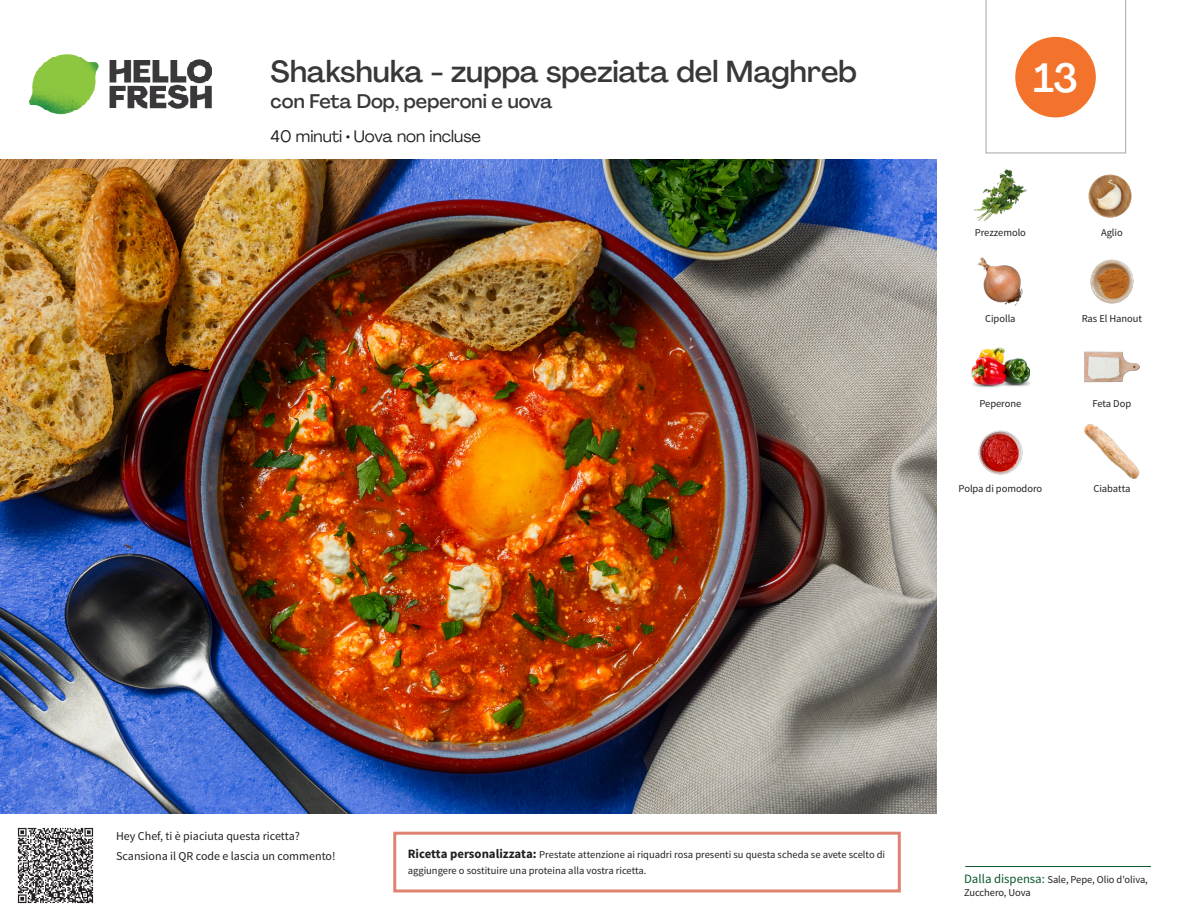
<style>
.page{position:relative;width:1188px;height:918px;background:#fff}
.page>*{position:absolute;margin:0;border:0;box-sizing:border-box;transform-origin:0 0}
._24_Recipe_Nr_Bag{font:500 40.5px "Agrandir";color:#fff}
._15_Titel_UK{font:500 30px "Agrandir";color:#383839}
._15_Titel_UK-2{font:500 19.5px "Agrandir";color:#383839}
._02_Box_Type{font:16.5px "Agrandir";color:#231f20}
._06_Before_Start{font:12px "Source Sans Pro";color:#231f20}
.STEP_Text_IT{font:10.5px/16.5px "Source Sans Pro";color:#231f20}
._18_FRONT_ingredients_UK{font:10.5px "Source Sans Pro";letter-spacing:-.005em;color:#231f20}
.t1{font:10.5px/13.5px "Source Sans Variable";letter-spacing:-.005em;color:#231f20}
.s1{font-weight:700;font-size:12.75px}
.s2{font-family:"Source Sans Pro";font-size:12.75px;color:#0e572c}
</style>
<div class="page">
<img style="left:30px;top:54px;width:181px;height:61px">
<hr style="left:965px;top:866px;width:186px;height:1px;background:#0e572c">
<img style="left:0;top:159px;width:936px;height:655px">
<img style="left:974px;top:169px;width:54px;height:52px">
<img style="left:1088px;top:174px;width:44px;height:44px">
<img style="left:1090px;top:259px;width:44px;height:45px">
<img style="left:977px;top:257px;width:46px;height:49px">
<img style="left:1084px;top:351px;width:57px;height:32px">
<img style="left:972px;top:347px;width:57px;height:41px">
<img style="left:1084px;top:424px;width:56px;height:55px">
<img style="left:978px;top:430px;width:45px;height:45px">
<img style="left:17px;top:827px;width:77px;height:77px">
<div style="left:393px;top:832px;width:508px;height:60px;border:3px solid #df8272"></div>
<svg style="left:985px;top:0;width:141px;height:154px"></svg>
<p class="_15_Titel_UK" style="left:271px;top:53px;width:588px">Shakshuka - zuppa speziata del Maghreb</p>
<p class="_15_Titel_UK-2" style="left:271px;top:89px;width:283px">con Feta Dop, peperoni e uova</p>
<p class="_02_Box_Type" style="left:271px;top:126px;width:212px">40 minuti • Uova non incluse</p>
<p class="_24_Recipe_Nr_Bag" style="left:1033px;top:53px;width:46px">13</p>
<p class="_18_FRONT_ingredients_UK" style="left:975px;top:226px;width:53px">Prezzemolo</p>
<p class="_18_FRONT_ingredients_UK" style="left:1101px;top:226px;width:23px">Aglio</p>
<p class="_18_FRONT_ingredients_UK" style="left:985px;top:312px;width:32px">Cipolla</p>
<p class="_18_FRONT_ingredients_UK" style="left:1082px;top:312px;width:62px">Ras El Hanout</p>
<p class="_18_FRONT_ingredients_UK" style="left:980px;top:397px;width:43px">Peperone</p>
<p class="_18_FRONT_ingredients_UK" style="left:1093px;top:397px;width:40px">Feta Dop</p>
<p class="_18_FRONT_ingredients_UK" style="left:959px;top:482px;width:85px">Polpa di pomodoro</p>
<p class="_18_FRONT_ingredients_UK" style="left:1093px;top:482px;width:38px">Ciabatta</p>
<p class="_06_Before_Start" style="left:116px;top:829px;width:185px">Hey Chef, ti è piaciuta questa ricetta?</p>
<p class="_06_Before_Start" style="left:116px;top:848px;width:221px">Scansiona il QR code e lascia un commento!</p>
<p class="STEP_Text_IT" style="left:408px;top:846px;width:479px"><span class="s1">Ricetta personalizzata:</span> Prestate attenzione ai riquadri rosa presenti su questa scheda se avete scelto di aggiungere o sostituire una proteina alla vostra ricetta.</p>
<p class="t1" style="left:964px;top:873px;width:185px"><span class="s2">Dalla dispensa:</span> Sale, Pepe, Olio d'oliva,<br>Zucchero, Uova</p>
</div>
